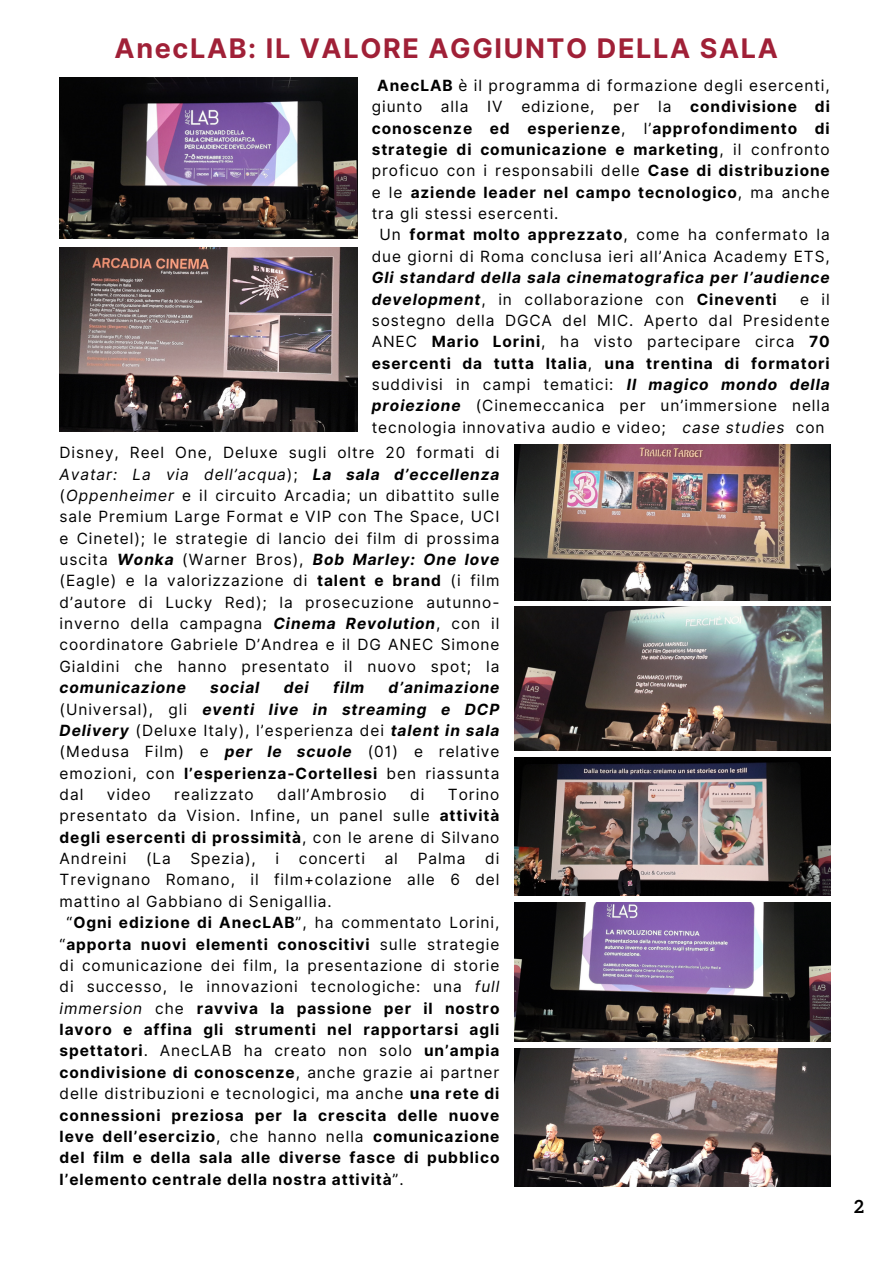
<style>
.page{position:relative;width:893px;height:1264px;background:#fff}
.page>*{position:absolute;margin:0;border:0;box-sizing:border-box;transform-origin:0 0}
.t1{font:700 27px "Inter";letter-spacing:.06em;color:#a02037}
.t2{font:700 18px "Aleo";color:#000}
.t3{font:15.45px/21.3px "Inter";letter-spacing:.06em;color:#000;text-align:justify}
.t4{font:700 15.45px/21.3px "Inter";letter-spacing:.06em;color:#000;text-align:justify}
.t5{font:italic 700 15.45px "Inter";letter-spacing:.06em;color:#000}
.s1{font-weight:400}
.s2{font-weight:700}
.s3{font-weight:700;font-style:italic}
.s4{font-style:italic}
.s5{font-weight:400;font-style:italic}
</style>
<div class="page">
<img style="left:60px;top:78px;width:297px;height:160px">
<img style="left:60px;top:247px;width:297px;height:184px">
<img style="left:514px;top:445px;width:316px;height:155px">
<img style="left:514px;top:902px;width:316px;height:139px">
<img style="left:514px;top:758px;width:316px;height:137px">
<img style="left:514px;top:1048px;width:316px;height:138px">
<img style="left:514px;top:606px;width:316px;height:144px">
<p class="t1" style="left:115px;top:32px;width:664px">AnecLAB: IL VALORE AGGIUNTO DELLA SALA</p>
<p class="t4" style="left:372px;top:75px;width:459px;text-indent:6px">AnecLAB <span class="s1">è il programma di formazione degli esercenti, giunto alla IV edizione, per la</span> condivisione di conoscenze ed esperienze<span class="s1">, l’</span>approfondimento di strategie di comunicazione e marketing<span class="s1">, il confronto proficuo con i responsabili delle</span> Case di distribuzione <span class="s1">e le</span> aziende leader nel campo tecnologico<span class="s1">, ma anche tra gli stessi esercenti.</span></p>
<p class="t3" style="left:372px;top:224px;width:459px;text-indent:8px">Un <span class="s2">format molto apprezzato</span>, come ha confermato la due giorni di Roma conclusa ieri all’Anica Academy ETS, <span class="s3">Gli standard della sala cinematografica per l’audience development</span>, in collaborazione con <span class="s2">Cineventi</span></p>
<p class="t3" style="left:372px;top:288px;width:459px;text-indent:428px">e il sostegno della DGCA del MIC. Aperto dal Presidente ANEC <span class="s2">Mario Lorini</span>, ha visto partecipare circa <span class="s2">70 esercenti da tutta Italia</span>, <span class="s2">una trentina di formatori </span>suddivisi in campi tematici: <span class="s3">Il magico mondo della proiezione</span> (Cinemeccanica per un’immersione nella tecnologia innovativa audio e video; <span class="s4">case studies</span> con</p>
<p class="t3" style="left:60px;top:442px;width:441px">Disney, Reel One, Deluxe sugli oltre 20 formati di <span class="s4">Avatar: La via dell’acqua</span>); <span class="s3">La sala d’eccellenza </span>(<span class="s4">Oppenheimer</span> e il circuito Arcadia; un dibattito sulle sale Premium Large Format e VIP con The Space, UCI e Cinetel); le strategie di lancio dei film di prossima uscita <span class="s3">Wonka</span> (Warner Bros), <span class="s3">Bob Marley: One love </span>(Eagle) e la valorizzazione di <span class="s2">talent e brand</span> (i film d’autore di Lucky Red); la prosecuzione autunno&shy;inverno della campagna <span class="s3">Cinema Revolution</span>, con il coordinatore Gabriele D’Andrea e il DG ANEC Simone Gialdini che hanno presentato il nuovo spot; la <span class="s3">comunicazione</span></p>
<p class="t3" style="left:60px;top:677px;width:441px;text-indent:329px"><span class="s3">d’animazione </span>(Universal), gli <span class="s3">eventi live in streaming e DCP Delivery</span> (Deluxe Italy), l’esperienza dei <span class="s3">talent in sala </span>(Medusa Film) e <span class="s3">per le scuole</span> (01) e relative emozioni, con <span class="s2">l’esperienza-Cortellesi</span> ben riassunta dal</p>
<p class="t5" style="left:210px;top:678px;width:51px">social</p>
<p class="t5" style="left:284px;top:678px;width:27px">dei</p>
<p class="t5" style="left:333px;top:678px;width:33px">film</p>
<p class="t3" style="left:60px;top:783px;width:441px;text-indent:388px">Torino presentato da Vision. Infine, un panel sulle <span class="s2">attività degli esercenti di prossimità</span>, con le arene di Silvano Andreini</p>
<p class="t3" style="left:107px;top:783px;width:45px">video</p>
<p class="t3" style="left:174px;top:783px;width:81px">realizzato</p>
<p class="t3" style="left:277px;top:783px;width:111px">dall’Ambrosio</p>
<p class="t3" style="left:410px;top:783px;width:16px">di</p>
<p class="t3" style="left:146px;top:847px;width:26px">(La</p>
<p class="t3" style="left:190px;top:847px;width:67px">Spezia),</p>
<p class="t3" style="left:275px;top:847px;width:5px">i</p>
<p class="t3" style="left:299px;top:847px;width:68px">concerti</p>
<p class="t3" style="left:384px;top:847px;width:15px">al</p>
<p class="t3" style="left:417px;top:847px;width:49px">Palma</p>
<p class="t3" style="left:60px;top:847px;width:441px;text-indent:425px">di Trevignano Romano, il film+colazione alle 6 del mattino al Gabbiano di Senigallia.</p>
<p class="t4" style="left:60px;top:911px;width:441px;text-indent:7px"><span class="s1">“</span>Ogni edizione di AnecLAB<span class="s1">”, ha commentato Lorini, “</span>apporta nuovi elementi conoscitivi <span class="s1">sulle strategie di comunicazione dei film, la presentazione di storie di successo, le innovazioni tecnologiche: una</span> <span class="s5">full immersion</span> <span class="s1">che</span> ravviva la passione per il nostro lavoro e affina gli strumenti nel rapportarsi agli spettatori<span class="s1">. AnecLAB ha creato non solo</span> un’ampia condivisione di conoscenze<span class="s1">, anche grazie ai partner delle distribuzioni e tecnologici, ma anche</span> una rete di connessioni preziosa per la crescita delle nuove leve dell’esercizio<span class="s1">, che hanno nella</span> comunicazione del film e della sala alle diverse fasce di pubblico l’elemento centrale della nostra attività<span class="s1">”.</span></p>
<p class="t2" style="left:854px;top:1195px;width:11px">2</p>
</div>
